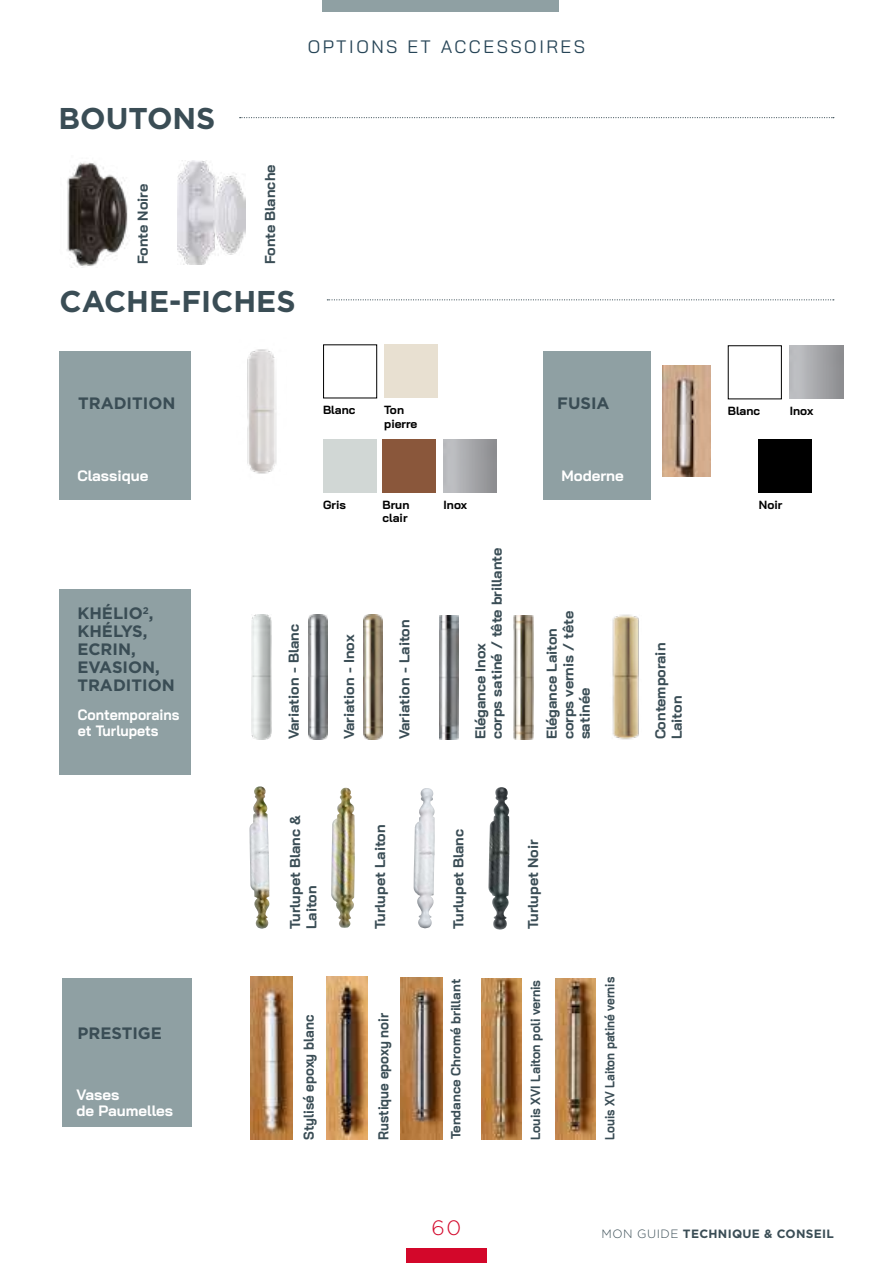
<style>
.page{position:relative;width:893px;height:1263px;background:#fff}
.page>*{position:absolute;margin:0;border:0;box-sizing:border-box;transform-origin:0 0}
.t1{font:700 30px "Gotham";color:#3a4d55}
.t2{font:300 20.85px "Gotham Pro";color:#d3072a}
.t3{font:18px "Bai Jamjuree";letter-spacing:.14em;color:#274557}
.t4{font:700 16.5px/18px "Gotham";color:#3a4d55}
.t5{font:700 15px/16.5px "Bai Jamjuree";color:#fff}
.t6{font:700 15px/16.5px "Bai Jamjuree";color:#fff;scale:.93 1}
.t7{font:700 14.4px/16.4px "Bai Jamjuree";color:#3a4d55}
.t8{font:700 14.4px "Bai Jamjuree";color:#3a4d55;scale:.92 1}
.t9{font:700 13.35px "Bai Jamjuree";color:#3a4d55;scale:.87 1}
.t10{font:700 13.35px "Bai Jamjuree";color:#3a4d55;scale:.92 1}
.t11{font:700 13.35px "Bai Jamjuree";color:#3a4d55}
.t12{font:700 12px "Gotham";letter-spacing:.025em;color:#3a4d55}
.t13{font:700 11.85px/13.5px "Bai Jamjuree";color:#000}
.s1{font-family:"Gotham Pro";font-weight:300}
</style>
<div class="page">
<div style="left:406px;top:1248px;width:81px;height:15px;background:#d3072a"></div>
<img style="left:612px;top:614px;width:27px;height:125px">
<img style="left:249px;top:786px;width:21px;height:143px">
<img style="left:331px;top:788px;width:24px;height:140px">
<img style="left:413px;top:788px;width:22px;height:140px">
<img style="left:488px;top:787px;width:21px;height:143px">
<div style="left:60px;top:589px;width:131px;height:185px;background:#8fa0a3"></div>
<div style="left:62px;top:978px;width:129px;height:149px;background:#8fa0a3"></div>
<img style="left:555px;top:978px;width:41px;height:162px">
<img style="left:481px;top:978px;width:40px;height:162px">
<img style="left:327px;top:977px;width:40px;height:163px">
<img style="left:251px;top:977px;width:42px;height:163px">
<img style="left:401px;top:977px;width:42px;height:163px">
<img style="left:247px;top:349px;width:30px;height:125px">
<svg style="left:327px;top:299px;width:507px;height:1px"></svg>
<svg style="left:240px;top:117px;width:594px;height:1px"></svg>
<img style="left:67px;top:162px;width:61px;height:106px">
<img style="left:177px;top:160px;width:68px;height:104px">
<div style="left:323px;top:0;width:236px;height:12px;background:#8fa0a3"></div>
<img style="left:252px;top:614px;width:20px;height:125px">
<img style="left:309px;top:614px;width:18px;height:125px">
<img style="left:364px;top:614px;width:18px;height:125px">
<img style="left:440px;top:615px;width:18px;height:124px">
<img style="left:513px;top:615px;width:20px;height:124px">
<div style="left:323px;top:344px;width:54px;height:54px;border:1px solid #000"></div>
<div style="left:384px;top:344px;width:53px;height:54px;background:#e8e0d1"></div>
<div style="left:60px;top:351px;width:131px;height:149px;background:#8fa0a3"></div>
<div style="left:759px;top:439px;width:53px;height:53px;background:#000"></div>
<div style="left:323px;top:439px;width:53px;height:53px;background:#d1d7d5"></div>
<div style="left:383px;top:439px;width:53px;height:53px;background:#8a573b"></div>
<div style="left:544px;top:351px;width:107px;height:149px;background:#8fa0a3"></div>
<img style="left:662px;top:365px;width:48px;height:112px">
<p class="t3" style="left:308px;top:31px;width:279px">OPTIONS ET ACCESSOIRES</p>
<h1 class="t1" style="left:58px;top:101px;width:158px">BOUTONS</h1>
<p class="t7" style="left:135px;top:264px;width:81px;rotate:-90deg">Fonte Noire</p>
<p class="t7" style="left:262px;top:264px;width:101px;rotate:-90deg">Fonte Blanche</p>
<h1 class="t1" style="left:60px;top:284px;width:238px">CACHE-FICHES</h1>
<p class="t4" style="left:78px;top:393px;width:99px">TRADITION</p>
<p class="t5" style="left:77px;top:468px;width:73px">Classique</p>
<p class="t13" style="left:323px;top:403px;width:34px">Blanc</p>
<p class="t13" style="left:384px;top:403px;width:35px">Ton pierre</p>
<p class="t4" style="left:557px;top:393px;width:54px">FUSIA</p>
<p class="t5" style="left:561px;top:468px;width:64px">Moderne</p>
<p class="t13" style="left:728px;top:404px;width:34px">Blanc</p>
<p class="t13" style="left:790px;top:404px;width:25px">Inox</p>
<p class="t13" style="left:323px;top:498px;width:24px">Gris</p>
<p class="t13" style="left:383px;top:498px;width:28px">Brun</p>
<p class="t13" style="left:444px;top:498px;width:25px">Inox</p>
<p class="t13" style="left:759px;top:498px;width:25px">Noir</p>
<p class="t13" style="left:383px;top:511px;width:26px">clair</p>
<p class="t4" style="left:77px;top:604px;width:99px">KHÉLIO<sup>2</sup>,<br>KHÉLYS,<br>ECRIN,<br>EVASION,<br>TRADITION</p>
<p class="t6" style="left:78px;top:706px;width:111px">Contemporains et Turlupets</p>
<p class="t4" style="left:77px;top:1024px;width:86px">PRESTIGE</p>
<p class="t5" style="left:77px;top:1086px;width:98px">Vases<br>de Paumelles</p>
<p class="t7" style="left:286px;top:739px;width:117px;rotate:-90deg">Variation - Blanc</p>
<p class="t7" style="left:341px;top:739px;width:106px;rotate:-90deg">Variation - Inox</p>
<p class="t7" style="left:396px;top:739px;width:121px;rotate:-90deg">Variation - Laiton</p>
<p class="t7" style="left:472px;top:739px;width:193px;rotate:-90deg">Elégance Inox<br>corps satiné / tête brillante</p>
<p class="t7" style="left:544px;top:739px;width:130px;rotate:-90deg">Elégance Laiton corps vernis / tête satinée</p>
<p class="t7" style="left:287px;top:929px;width:116px;rotate:-90deg">Turlupet Blanc &amp;<br>Laiton</p>
<p class="t7" style="left:372px;top:929px;width:106px;rotate:-90deg">Turlupet Laiton</p>
<p class="t7" style="left:450px;top:929px;width:102px;rotate:-90deg">Turlupet Blanc</p>
<p class="t7" style="left:525px;top:929px;width:91px;rotate:-90deg">Turlupet Noir</p>
<p class="t8" style="left:300px;top:1140px;width:137px;rotate:-90deg">Stylisé epoxy blanc</p>
<p class="t8" style="left:375px;top:1140px;width:139px;rotate:-90deg">Rustique epoxy noir</p>
<p class="t11" style="left:448px;top:1139px;width:162px;rotate:-90deg">Tendance Chromé brillant</p>
<p class="t10" style="left:528px;top:1140px;width:175px;rotate:-90deg">Louis XVI Laiton poli vernis</p>
<p class="t9" style="left:602px;top:1140px;width:189px;rotate:-90deg">Louis XV Laiton patiné vernis</p>
<p class="t7" style="left:652px;top:739px;width:98px;rotate:-90deg">Contemporain<br>Laiton</p>
<h2 class="t2" style="left:432px;top:1216px;width:31px">60</h2>
<p class="t12" style="left:602px;top:1227px;width:234px"><span class="s1">MON GUIDE</span> TECHNIQUE &amp; CONSEIL</p>
</div>
